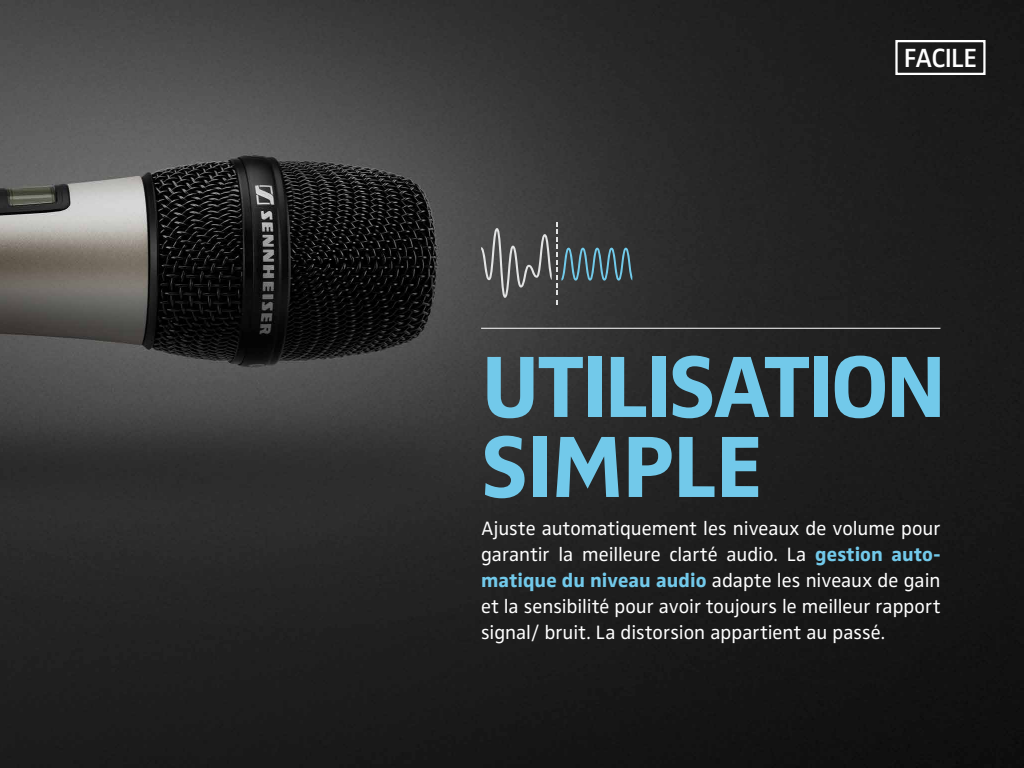
<style>
.page{position:relative;width:1024px;height:768px;background:#fff}
.page>*{position:absolute;margin:0;border:0;box-sizing:border-box;transform-origin:0 0}
.t1{font:700 90px/80px "Sennheiser";letter-spacing:-.025em;color:#72c9ea}
.t2{font:600 27.2px "Sennheiser";letter-spacing:-.025em;color:#fff}
.t3{font:20px/26px "Sennheiser";color:#fff;text-align:justify}
.s1{font-weight:700;color:#72c9ea}
</style>
<div class="page">
<img style="left:0;top:0;width:1024px;height:768px">
<svg style="left:481px;top:222px;width:151px;height:83px;background:#4a4f51"></svg>
<hr style="left:481px;top:328px;width:459px;height:1px;background:#fff">
<div style="left:895px;top:40px;width:91px;height:35px;border:2px solid #fff"></div>
<h2 class="t2" style="left:904px;top:42px;width:75px">FACILE</h2>
<h1 class="t1" style="left:481px;top:346px;width:467px">UTILISATION<br>SIMPLE</h1>
<p class="t3" style="left:481px;top:515px;width:461px">Ajuste automatiquement les niveaux de volume pour garantir la meilleure clarté audio. La <span class="s1">gestion auto&shy;matique du niveau audio</span> adapte les niveaux de gain et la sensibilité pour avoir toujours le meilleur rapport signal/ bruit. La distorsion appartient au passé.</p>
</div>
